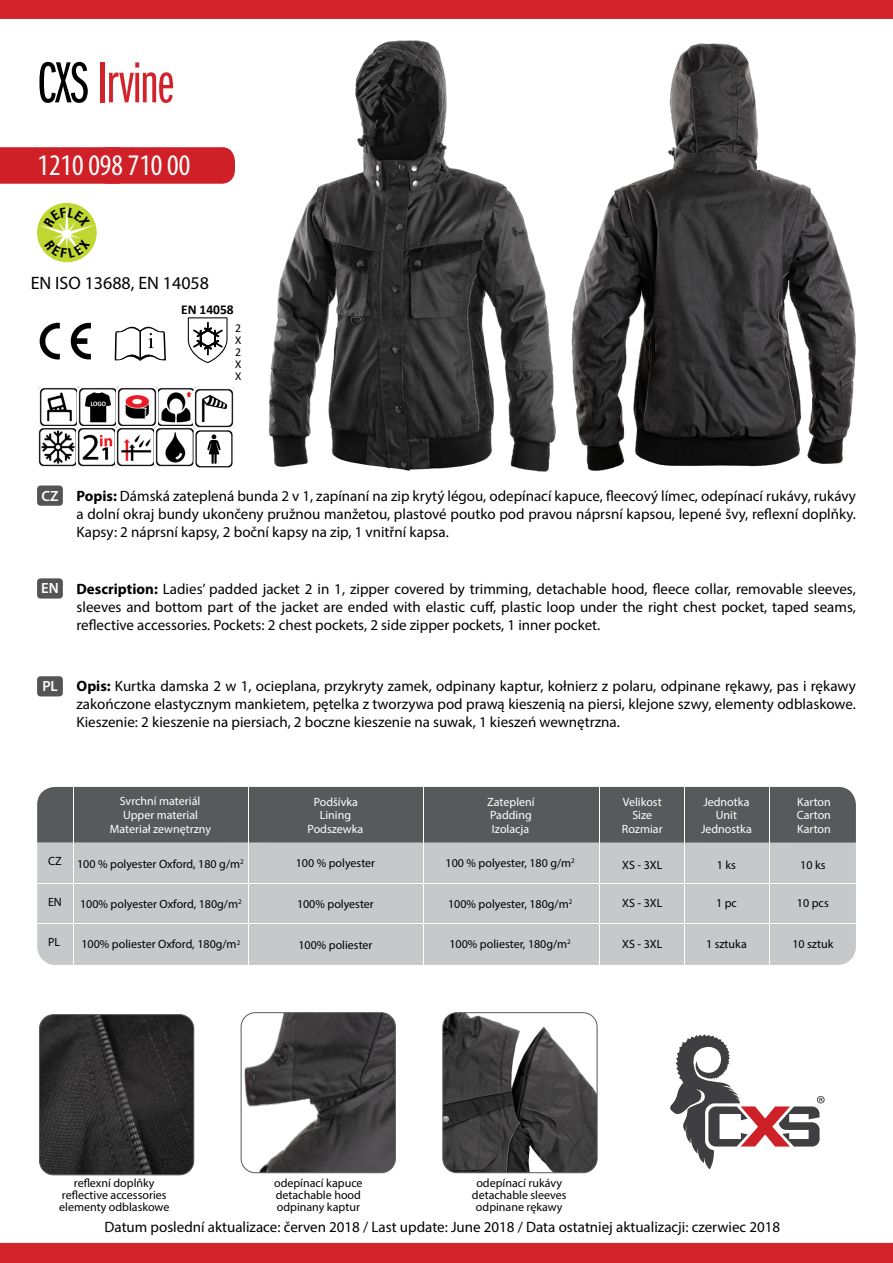
<style>
.page{position:relative;width:893px;height:1263px;background:#fff}
.page>*{position:absolute;margin:0;border:0;box-sizing:border-box;transform-origin:0 0}
.t1{font:60px "Franklin Got Itc DOT Boo Ext Com";letter-spacing:-.01em;color:#d2232a}
.t2{font:condensed 30px "Myriad Pro";color:#fff}
.t3{font:18px "Myriad Pro";color:#000}
.t4{font:15px/18px "Myriad Pro";color:#000;text-align:justify}
.t5{font:600 14.85px "Myriad Pro";color:#fff}
.t6{font:700 13.5px "Calibri";color:#000}
.t7{font:12px/12px "Myriad Pro";color:#000;text-align:center}
.t8{font:12px "Myriad Pro";color:#fff}
.t9{font:12px/12px "Calibri";color:#000;text-align:justify}
.s1{color:#000}
.s2{font-weight:700}
</style>
<div class="page">
<div style="left:0;top:147px;width:235px;height:37px;background:#cf2027"></div>
<img style="left:268px;top:40px;width:288px;height:432px">
<img style="left:157px;top:388px;width:37px;height:80px">
<img style="left:38px;top:387px;width:38px;height:80px">
<img style="left:76px;top:387px;width:39px;height:81px">
<img style="left:115px;top:387px;width:42px;height:81px">
<img style="left:194px;top:387px;width:40px;height:41px">
<svg style="left:115px;top:326px;width:51px;height:35px"></svg>
<svg style="left:40px;top:323px;width:20px;height:36px"></svg>
<svg style="left:71px;top:323px;width:20px;height:36px"></svg>
<svg style="left:188px;top:317px;width:39px;height:46px"></svg>
<img style="left:571px;top:43px;width:285px;height:428px">
<svg style="left:670px;top:1034px;width:155px;height:135px"></svg>
<div style="left:37px;top:485px;width:26px;height:21px;background:#545456;border-radius:3px"></div>
<div style="left:37px;top:578px;width:26px;height:21px;background:#545456;border-radius:3px"></div>
<div style="left:37px;top:676px;width:26px;height:20px;background:#545456;border-radius:3px"></div>
<div style="left:0;top:0;width:893px;height:19px;background:#d2232a"></div>
<div style="left:0;top:1243px;width:893px;height:20px;background:#d2232a"></div>
<img style="left:444px;top:1014px;width:152px;height:159px">
<div style="left:442px;top:1012px;width:156px;height:161px;border:1px solid #58595b;border-radius:14px"></div>
<img style="left:241px;top:1013px;width:154px;height:160px">
<div style="left:241px;top:1012px;width:155px;height:161px;border:1px solid #58595b;border-radius:14px"></div>
<img style="left:39px;top:1015px;width:155px;height:160px">
<div style="left:39px;top:1014px;width:155px;height:161px;border:1px solid #58595b;border-radius:14px"></div>
<div style="left:37px;top:787px;width:819px;height:178px;background:#c7c8ca;border-radius:18px"></div>
<div style="left:37px;top:787px;width:819px;height:55px;background:#58595b"></div>
<hr style="left:37px;top:923px;width:819px;height:1px;background:#fff">
<hr style="left:37px;top:883px;width:819px;height:1px;background:#fff">
<svg style="left:195px;top:428px;width:38px;height:40px"></svg>
<hr style="left:73px;top:787px;width:1px;height:178px;background:#fff">
<hr style="left:769px;top:787px;width:1px;height:178px;background:#fff">
<hr style="left:684px;top:787px;width:1px;height:178px;background:#fff">
<hr style="left:423px;top:787px;width:1px;height:178px;background:#fff">
<hr style="left:248px;top:787px;width:1px;height:178px;background:#fff">
<hr style="left:599px;top:787px;width:1px;height:178px;background:#fff">
<div style="left:37px;top:203px;width:60px;height:59px;background:#bfd730;border-radius:50%"></div>
<svg style="left:40px;top:206px;width:53px;height:52px"></svg>
<h1 class="t1" style="left:37px;top:51px;width:138px"><span class="s1">CXS</span> Irvine</h1>
<h2 class="t2" style="left:38px;top:147px;width:154px">1210 098 710 00</h2>
<p class="t3" style="left:31px;top:272px;width:180px">EN ISO 13688, EN 14058</p>
<p class="t6" style="left:181px;top:300px;width:54px">EN 14058</p>
<p class="t9" style="left:235px;top:322px;width:8px">2<br>X 2<br>X X</p>
<p class="t5" style="left:42px;top:486px;width:19px">CZ</p>
<p class="t5" style="left:41px;top:579px;width:19px">EN</p>
<p class="t4" style="left:77px;top:486px;width:781px"><span class="s2">Popis:</span> Dámská zateplená bunda 2 v 1, zapínaní na zip krytý légou, odepínací kapuce, fleecový límec, odepínací rukávy, rukávy a dolní okraj bundy ukončeny pružnou manžetou, plastové poutko pod pravou náprsní kapsou, lepené švy, reflexní doplňky.<br>Kapsy: 2 náprsní kapsy, 2 boční kapsy na zip, 1 vnitřní kapsa.</p>
<p class="t4" style="left:77px;top:579px;width:781px"><span class="s2">Description:</span> Ladies’ padded jacket 2 in 1, zipper covered by trimming, detachable hood, fleece collar, removable sleeves, sleeves and bottom part of the jacket are ended with elastic cuff, plastic loop under the right chest pocket, taped seams, reflective accessories. Pockets: 2 chest pockets, 2 side zipper pockets, 1 inner pocket.</p>
<p class="t5" style="left:42px;top:677px;width:17px">PL</p>
<p class="t4" style="left:77px;top:677px;width:781px"><span class="s2">Opis:</span> Kurtka damska 2 w 1, ocieplana, przykryty zamek, odpinany kaptur, kołnierz z polaru, odpinane rękawy, pas i rękawy zakończone elastycznym mankietem, pętelka z tworzywa pod prawą kieszenią na piersi, klejone szwy, elementy odblaskowe.<br>Kieszenie: 2 kieszenie na piersiach, 2 boczne kieszenie na suwak, 1 kieszeń wewnętrzna.</p>
<p class="t8" style="left:120px;top:793px;width:82px">Svrchní materiál</p>
<p class="t8" style="left:123px;top:808px;width:76px">Upper material</p>
<p class="t8" style="left:110px;top:822px;width:103px">Materiał zewnętrzny</p>
<p class="t8" style="left:314px;top:794px;width:46px">Podšívka</p>
<p class="t8" style="left:308px;top:821px;width:57px">Podszewka</p>
<p class="t8" style="left:320px;top:808px;width:33px">Lining</p>
<p class="t8" style="left:487px;top:794px;width:49px">Zateplení</p>
<p class="t8" style="left:492px;top:821px;width:39px">Izolacja</p>
<p class="t8" style="left:490px;top:808px;width:43px">Padding</p>
<p class="t8" style="left:623px;top:794px;width:40px">Velikost</p>
<p class="t8" style="left:622px;top:821px;width:42px">Rozmiar</p>
<p class="t8" style="left:632px;top:808px;width:21px">Size</p>
<p class="t8" style="left:703px;top:794px;width:48px">Jednotka</p>
<p class="t8" style="left:701px;top:821px;width:52px">Jednostka</p>
<p class="t8" style="left:716px;top:808px;width:23px">Unit</p>
<p class="t8" style="left:797px;top:794px;width:35px">Karton</p>
<p class="t8" style="left:797px;top:821px;width:35px">Karton</p>
<p class="t8" style="left:797px;top:808px;width:36px">Carton</p>
<p class="t7" style="left:48px;top:855px;width:15px">CZ</p>
<p class="t7" style="left:77px;top:857px;width:168px">100 % polyester Oxford, 180 g/m<sup>2</sup></p>
<p class="t7" style="left:296px;top:857px;width:81px">100 % polyester</p>
<p class="t7" style="left:445px;top:857px;width:131px">100 % polyester, 180 g/m<sup>2</sup></p>
<p class="t7" style="left:622px;top:859px;width:42px">XS - 3XL</p>
<p class="t7" style="left:717px;top:859px;width:21px">1 ks</p>
<p class="t7" style="left:800px;top:859px;width:27px">10 ks</p>
<p class="t7" style="left:48px;top:896px;width:15px">EN</p>
<p class="t7" style="left:80px;top:898px;width:163px">100% polyester Oxford, 180g/m<sup>2</sup></p>
<p class="t7" style="left:297px;top:898px;width:78px">100% polyester</p>
<p class="t7" style="left:448px;top:898px;width:126px">100% polyester, 180g/m<sup>2</sup></p>
<p class="t7" style="left:622px;top:897px;width:42px">XS - 3XL</p>
<p class="t7" style="left:716px;top:897px;width:22px">1 pc</p>
<p class="t7" style="left:797px;top:897px;width:33px">10 pcs</p>
<p class="t7" style="left:48px;top:936px;width:14px">PL</p>
<p class="t7" style="left:81px;top:938px;width:160px">100% poliester Oxford, 180g/m<sup>2</sup></p>
<p class="t7" style="left:298px;top:938px;width:76px">100% poliester</p>
<p class="t7" style="left:449px;top:938px;width:123px">100% poliester, 180g/m<sup>2</sup></p>
<p class="t7" style="left:622px;top:938px;width:42px">XS - 3XL</p>
<p class="t7" style="left:706px;top:938px;width:42px">1 sztuka</p>
<p class="t7" style="left:792px;top:938px;width:42px">10 sztuk</p>
<p class="t7" style="left:59px;top:1177px;width:112px">reflexní doplňky reflective accessories elementy odblaskowe</p>
<p class="t7" style="left:274px;top:1177px;width:90px;text-align:left">odepínací kapuce detachable hood odpinany kaptur</p>
<p class="t7" style="left:472px;top:1177px;width:96px">odepínací rukávy detachable sleeves odpinane rękawy</p>
<p class="t4" style="left:105px;top:1218px;width:677px">Datum poslední aktualizace: červen 2018 / Last update: June 2018 / Data ostatniej aktualizacji: czerwiec 2018</p>
</div>
